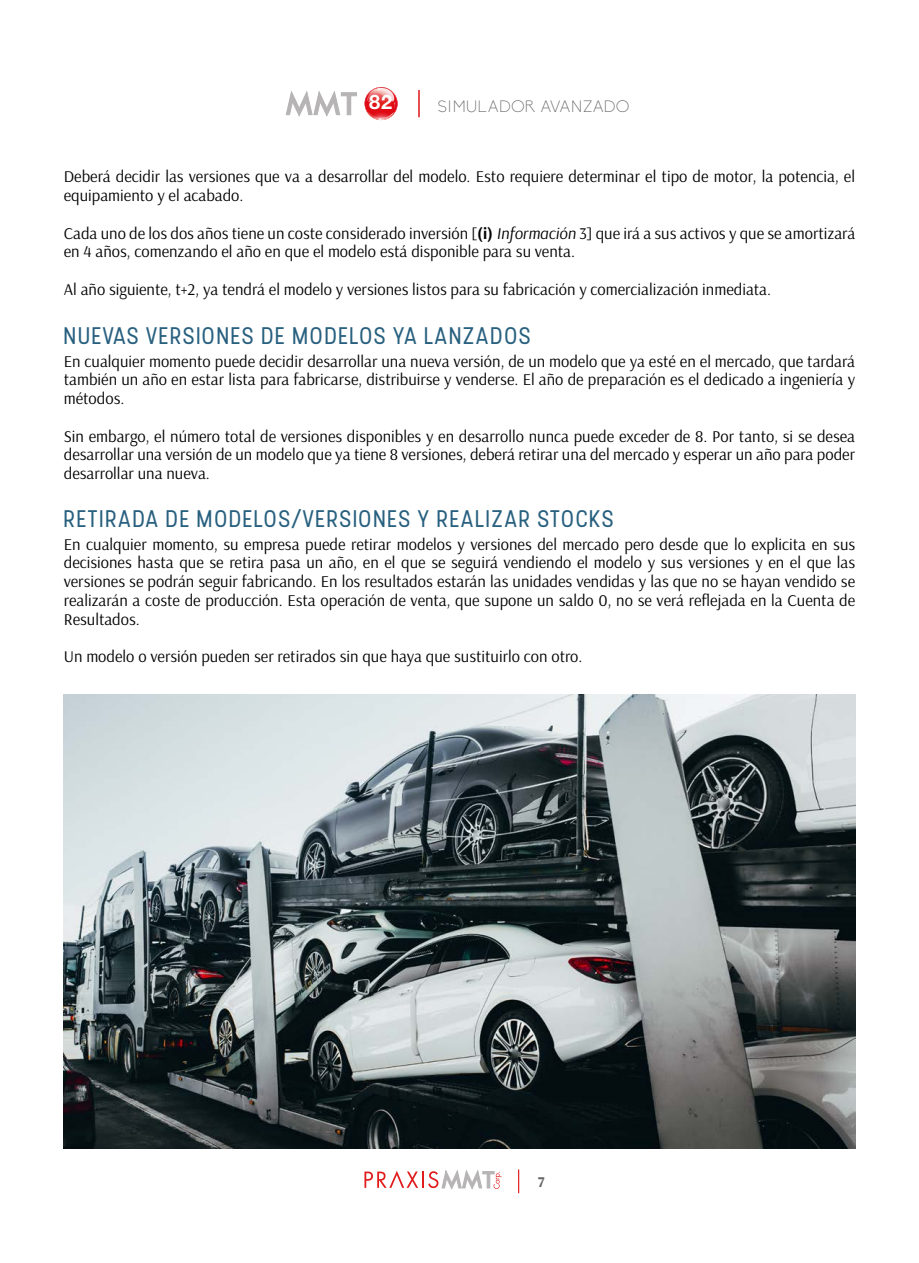
<style>
.page{position:relative;width:919px;height:1263px;background:#fff}
.page>*{position:absolute;margin:0;border:0;box-sizing:border-box;transform-origin:0 0}
.t1{font:24px "Stellar";letter-spacing:.02em;color:#28607f}
.t2{font:700 19.95px "Helvetica Neue";color:#fff}
.t3{font:16.5px/18.8px "Arsenal";color:#000;text-align:justify}
.t4{font:300 16.2px "Biko";letter-spacing:.03em;color:#666}
.t5{font:700 15px "Arsenal";color:#666}
.s1{font-weight:700}
.s2{font-style:italic}
</style>
<div class="page">
<svg style="left:364px;top:1170px;width:137px;height:19px"></svg>
<svg style="left:518px;top:1169px;width:1px;height:24px"></svg>
<svg style="left:364px;top:87px;width:33px;height:34px"></svg>
<svg style="left:285px;top:91px;width:72px;height:26px"></svg>
<hr style="left:418px;top:90px;width:2px;height:27px;background:#e11c1d">
<img style="left:64px;top:694px;width:791px;height:454px">
<p class="t2" style="left:369px;top:90px;width:25px">82</p>
<p class="t4" style="left:437px;top:97px;width:193px">SIMULADOR AVANZADO</p>
<p class="t3" style="left:64px;top:168px;width:792px">Deberá decidir las versiones que va a desarrollar del modelo. Esto requiere determinar el tipo de motor, la potencia, el equipamiento y el acabado.</p>
<p class="t3" style="left:64px;top:224px;width:792px">Cada uno de los dos años tiene un coste considerado inversión [<span class="s1">(i)</span> <span class="s2">Información</span> 3] que irá a sus activos y que se amortizará en 4 años, comenzando el año en que el modelo está disponible para su venta.</p>
<p class="t3" style="left:64px;top:280px;width:708px">Al año siguiente, t+2, ya tendrá el modelo y versiones listos para su fabricación y comercialización inmediata.</p>
<h1 class="t1" style="left:64px;top:321px;width:469px">NUEVAS VERSIONES DE MODELOS YA LANZADOS</h1>
<p class="t3" style="left:64px;top:352px;width:792px">En cualquier momento puede decidir desarrollar una nueva versión, de un modelo que ya esté en el mercado, que tardará también un año en estar lista para fabricarse, distribuirse y venderse. El año de preparación es el dedicado a ingeniería y métodos.</p>
<p class="t3" style="left:64px;top:427px;width:792px">Sin embargo, el número total de versiones disponibles y en desarrollo nunca puede exceder de 8. Por tanto, si se desea desarrollar una versión de un modelo que ya tiene 8 versiones, deberá retirar una del mercado y esperar un año para poder desarrollar una nueva.</p>
<h1 class="t1" style="left:64px;top:504px;width:552px">RETIRADA DE MODELOS/VERSIONES Y REALIZAR STOCKS</h1>
<p class="t3" style="left:64px;top:535px;width:792px">En cualquier momento, su empresa puede retirar modelos y versiones del mercado pero desde que lo explicita en sus decisiones hasta que se retira pasa un año, en el que se seguirá vendiendo el modelo y sus versiones y en el que las versiones se podrán seguir fabricando. En los resultados estarán las unidades vendidas y las que no se hayan vendido se realizarán a coste de producción. Esta operación de venta, que supone un saldo 0, no se verá reflejada en la Cuenta de Resultados.</p>
<p class="t3" style="left:64px;top:647px;width:520px">Un modelo o versión pueden ser retirados sin que haya que sustituirlo con otro.</p>
<p class="t5" style="left:537px;top:1173px;width:8px">7</p>
</div>
